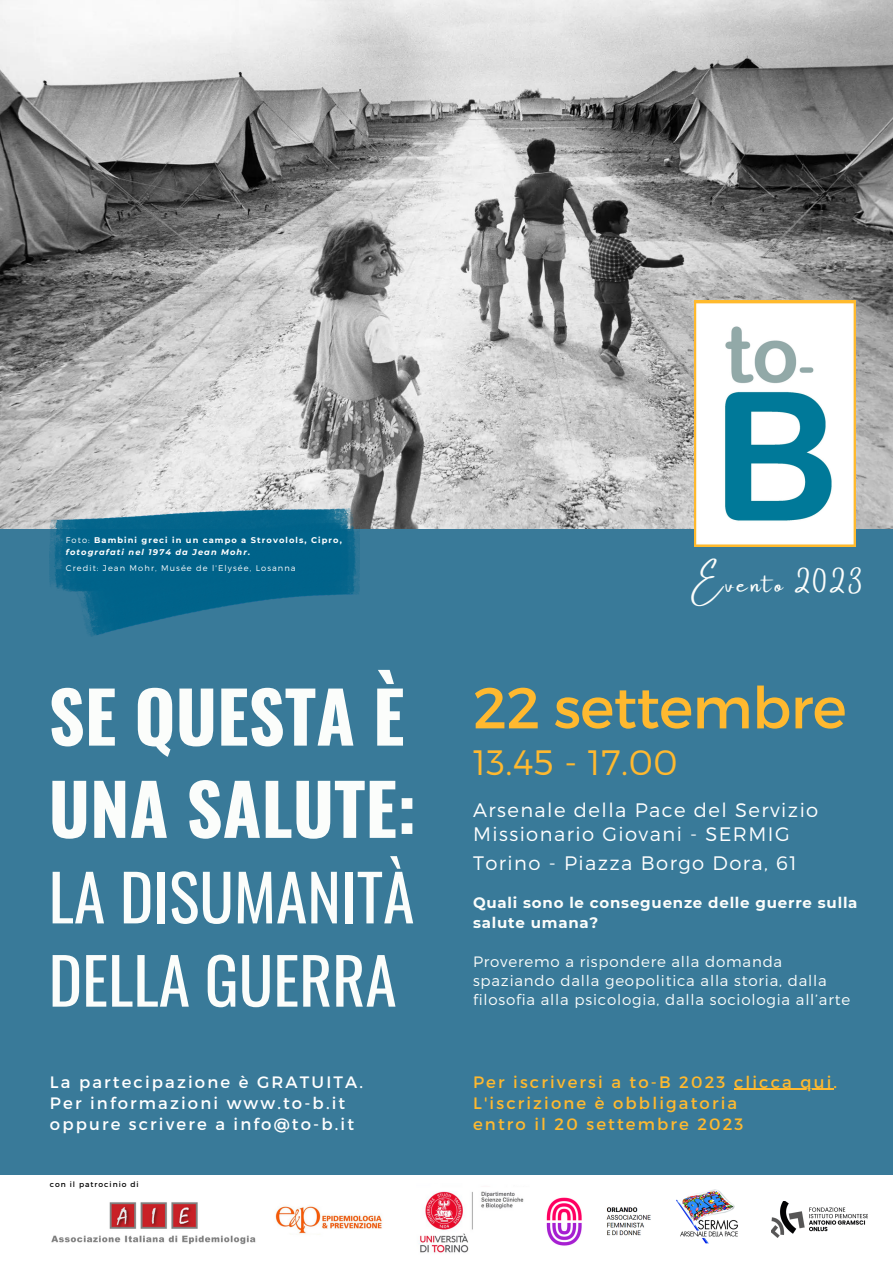
<style>
.page{position:relative;width:893px;height:1263px;background:#397a99}
.page>*{position:absolute;margin:0;border:0;box-sizing:border-box;transform-origin:0 0}
.t1{font:700 70.43px/92.2px "Oswald";color:#fbfdfb}
.t2{font:63.68px/83.2px "Oswald";color:#fbfdfb}
.t3{font:57.75px "Montserrat";letter-spacing:-.01em;color:#ffb92f}
.t4{font:300 35.25px "Montserrat";letter-spacing:.015em;color:#ffb92f}
.t5{font:23.02px "Amsterdam One";letter-spacing:.13em;color:#fbfdfb}
.t6{font:300 19.5px/24.1px "Montserrat";letter-spacing:.075em;color:#fff}
.t7{font:16.5px "Montserrat";letter-spacing:.13em;color:#ffb92f}
.t8{font:16.5px/21.4px "Montserrat";letter-spacing:.13em;color:#fff}
.t9{font:300 15px/19.1px "Montserrat";letter-spacing:.05em;color:#fbfdfb}
.t10{font:700 15px/19.6px "Montserrat";letter-spacing:.05em;color:#fbfdfb}
.t11{font:700 8.25px/11.8px "Montserrat";letter-spacing:.13em;color:#fff}
.t12{font:300 8.25px "Montserrat";letter-spacing:.13em;color:#fff}
.t13{font:7.57px "Montserrat";letter-spacing:.13em;color:#000}
.s1{font-weight:300}
.s2{font-style:italic}
</style>
<div class="page">
<img style="left:0;top:0;width:893px;height:528px">
<div style="left:0;top:1176px;width:893px;height:87px;background:#fff"></div>
<img style="left:51px;top:1202px;width:205px;height:43px">
<img style="left:676px;top:1189px;width:62px;height:55px">
<img style="left:546px;top:1197px;width:105px;height:49px">
<img style="left:418px;top:1191px;width:106px;height:62px">
<img style="left:771px;top:1201px;width:97px;height:36px">
<img style="left:694px;top:300px;width:162px;height:246px">
<img style="left:50px;top:509px;width:309px;height:128px">
<img style="left:275px;top:1206px;width:107px;height:29px">
<hr style="left:734px;top:1089px;width:99px;height:1px;background:#ffb92f">
<p class="t11" style="left:66px;top:534px;width:277px"><span class="s1">Foto:</span> Bambini greci in un campo a Strovolols, Cipro, <span class="s2">fotografati nel 1974 da Jean Mohr.</span></p>
<p class="t12" style="left:66px;top:562px;width:231px">Credit: Jean Mohr, Musée de l'Elysée, Losanna</p>
<p class="t1" style="left:49px;top:668px;width:369px">SE QUESTA È<br>UNA SALUTE:</p>
<p class="t2" style="left:49px;top:853px;width:367px">LA DISUMANITÀ<br>DELLA GUERRA</p>
<p class="t8" style="left:50px;top:1070px;width:315px">La partecipazione è GRATUITA.</p>
<p class="t8" style="left:50px;top:1091px;width:306px">Per informazioni www.to-b.it oppure scrivere a info@to-b.it</p>
<p class="t13" style="left:50px;top:1179px;width:90px">con il patrocinio di</p>
<p class="t5" style="left:690px;top:571px;width:173px">Evento 2023</p>
<p class="t3" style="left:473px;top:670px;width:375px">22 settembre</p>
<p class="t4" style="left:473px;top:739px;width:206px">13.45 - 17.00</p>
<p class="t6" style="left:473px;top:797px;width:347px">Arsenale della Pace del Servizio<br>Missionario Giovani - SERMIG</p>
<p class="t6" style="left:473px;top:850px;width:325px">Torino - Piazza Borgo Dora, 61</p>
<p class="t10" style="left:473px;top:893px;width:386px">Quali sono le conseguenze delle guerre sulla salute umana?</p>
<p class="t9" style="left:473px;top:951px;width:379px">Proveremo a rispondere alla domanda spaziando dalla geopolitica alla storia, dalla filosofia alla psicologia, dalla sociologia all’arte</p>
<p class="t7" style="left:473px;top:1071px;width:365px">Per iscriversi a to-B 2023 clicca qui.</p>
<p class="t7" style="left:473px;top:1092px;width:266px">L'iscrizione è obbligatoria</p>
<p class="t7" style="left:473px;top:1114px;width:272px">entro il 20 settembre 2023</p>
</div>
